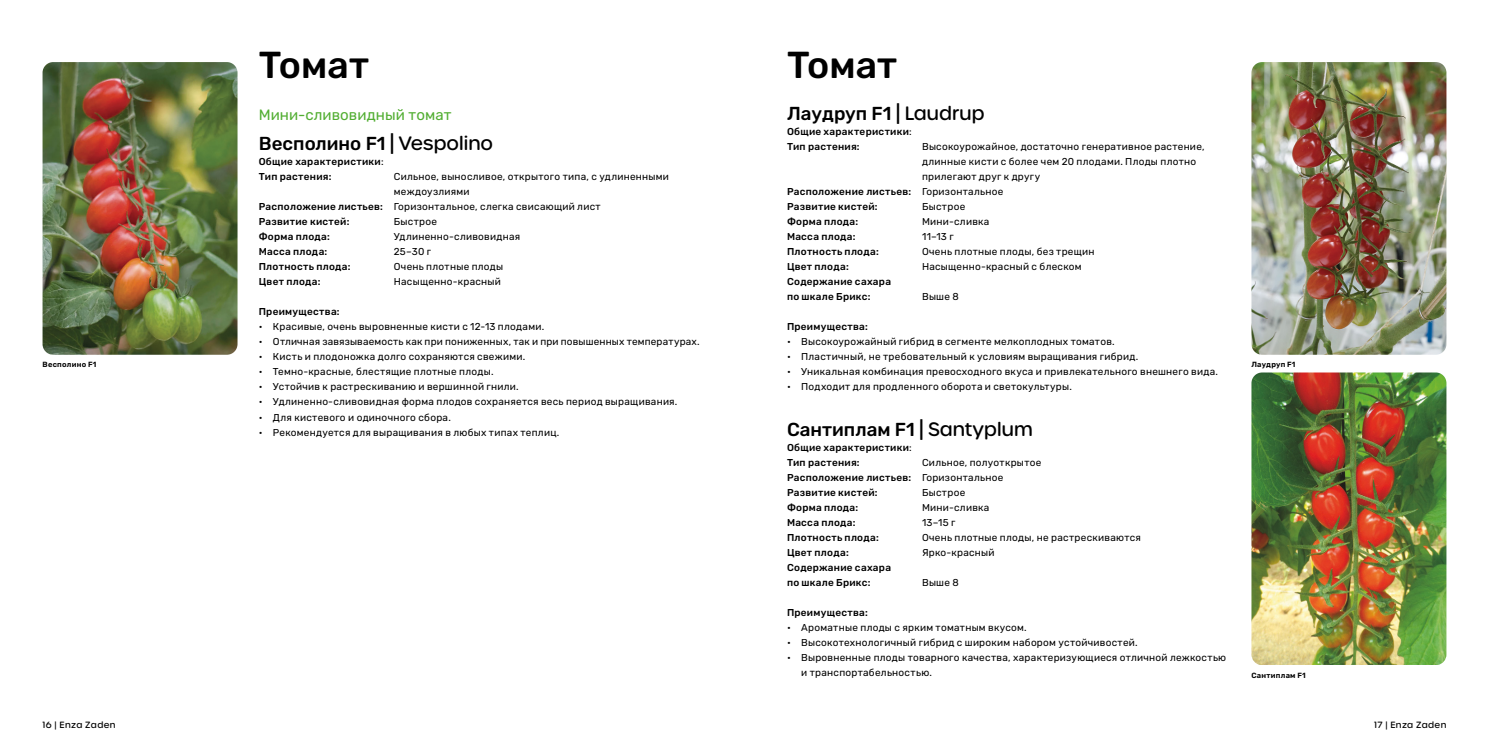
<style>
.page{position:relative;width:1489px;height:745px;background:#fff}
.page>*{position:absolute;margin:0;border:0;box-sizing:border-box;transform-origin:0 0}
.title_-_general_term{font:500 37.5px "Rubik";color:#000}
.normal_text{font:500 18.75px "Rubik";color:#000}
.normal_text-2{font:15px "Rubik";letter-spacing:.005em;color:#52ae32}
.normal_text-3{font:10px/15px "Rubik";letter-spacing:.025em;color:#000}
.normal_text-4{font:500 10px "Rubik";letter-spacing:.025em;color:#000}
.t1{font:500 8.75px "Urbane Rounded";letter-spacing:.04em;color:#000}
.picture_variety_name{font:600 7.5px "Rubik";letter-spacing:.035em;color:#000}
.s1{font-family:"Urbane Rounded"}
.s2{font-weight:400}
.s3{font-weight:500}
</style>
<div class="page">
<img style="left:43px;top:62px;width:194px;height:292px">
<img style="left:1251px;top:62px;width:195px;height:292px">
<img style="left:1251px;top:372px;width:195px;height:292px">
<p class="picture_variety_name" style="left:43px;top:360px;width:55px">Весполино F1</p>
<p class="title_-_general_term" style="left:259px;top:43px;width:112px">Томат</p>
<p class="normal_text-2" style="left:259px;top:106px;width:194px">Мини-сливовидный томат</p>
<p class="normal_text" style="left:259px;top:133px;width:236px">Весполино F1 | <span class="s1">Vespolino</span></p>
<p class="normal_text-4" style="left:259px;top:156px;width:126px">Общие характеристики<span class="s2">:</span></p>
<p class="normal_text-4" style="left:259px;top:171px;width:74px">Тип растения:</p>
<p class="normal_text-3" style="left:394px;top:169px;width:276px">Сильное, выносливое, открытого типа, с удлиненными</p>
<p class="normal_text-3" style="left:394px;top:184px;width:77px">междоузлиями</p>
<p class="normal_text-3" style="left:259px;top:199px;width:343px"><span class="s3">Расположение листьев:</span> Горизонтальное, слегка свисающий лист</p>
<p class="normal_text-4" style="left:259px;top:216px;width:92px">Развитие кистей:</p>
<p class="normal_text-3" style="left:394px;top:214px;width:45px">Быстрое</p>
<p class="normal_text-4" style="left:259px;top:231px;width:73px">Форма плода:</p>
<p class="normal_text-3" style="left:394px;top:229px;width:128px">Удлиненно-сливовидная</p>
<p class="normal_text-4" style="left:259px;top:246px;width:70px">Масса плода:</p>
<p class="normal_text-3" style="left:394px;top:244px;width:39px">25–30 г</p>
<p class="normal_text-4" style="left:259px;top:261px;width:93px">Плотность плода:</p>
<p class="normal_text-3" style="left:394px;top:259px;width:111px">Очень плотные плоды</p>
<p class="normal_text-4" style="left:259px;top:276px;width:63px">Цвет плода:</p>
<p class="normal_text-3" style="left:394px;top:274px;width:109px">Насыщенно-красный</p>
<p class="normal_text-4" style="left:259px;top:306px;width:82px">Преимущества:</p>
<p class="normal_text-3" style="left:259px;top:319px;width:287px">• Красивые, очень выровненные кисти с 12-13 плодами.</p>
<p class="normal_text-3" style="left:259px;top:334px;width:442px">• Отличная завязываемость как при пониженных, так и при повышенных температурах.</p>
<p class="normal_text-3" style="left:259px;top:349px;width:268px">• Кисть и плодоножка долго сохраняются свежими.</p>
<p class="normal_text-3" style="left:259px;top:364px;width:236px">• Темно-красные, блестящие плотные плоды.</p>
<p class="normal_text-3" style="left:259px;top:379px;width:261px">• Устойчив к растрескиванию и вершинной гнили.</p>
<p class="normal_text-3" style="left:259px;top:394px;width:420px">• Удлиненно-сливовидная форма плодов сохраняется весь период выращивания.</p>
<p class="normal_text-3" style="left:259px;top:409px;width:194px">• Для кистевого и одиночного сбора.</p>
<p class="normal_text-3" style="left:259px;top:424px;width:302px">• Рекомендуется для выращивания в любых типах теплиц.</p>
<p class="title_-_general_term" style="left:787px;top:43px;width:112px">Томат</p>
<p class="normal_text" style="left:787px;top:103px;width:199px">Лаудруп F1 | <span class="s1">Laudrup</span></p>
<p class="normal_text-4" style="left:787px;top:126px;width:126px">Общие характеристики<span class="s2">:</span></p>
<p class="normal_text-4" style="left:787px;top:141px;width:74px">Тип растения:</p>
<p class="normal_text-3" style="left:922px;top:139px;width:284px">Высокоурожайное, достаточно генеративное растение,</p>
<p class="normal_text-3" style="left:922px;top:154px;width:276px">длинные кисти с более чем 20 плодами. Плоды плотно</p>
<p class="normal_text-3" style="left:922px;top:169px;width:120px">прилегают друг к другу</p>
<p class="normal_text-4" style="left:787px;top:186px;width:218px">Расположение листьев: <span class="s2">Горизонтальное</span></p>
<p class="normal_text-4" style="left:787px;top:201px;width:92px">Развитие кистей:</p>
<p class="normal_text-3" style="left:922px;top:199px;width:45px">Быстрое</p>
<p class="normal_text-4" style="left:787px;top:216px;width:73px">Форма плода:</p>
<p class="normal_text-3" style="left:922px;top:214px;width:69px">Мини-сливка</p>
<p class="normal_text-4" style="left:787px;top:231px;width:70px">Масса плода:</p>
<p class="normal_text-3" style="left:922px;top:229px;width:33px">11–13 г</p>
<p class="normal_text-4" style="left:787px;top:246px;width:93px">Плотность плода:</p>
<p class="normal_text-3" style="left:922px;top:244px;width:174px">Очень плотные плоды, без трещин</p>
<p class="normal_text-4" style="left:787px;top:261px;width:63px">Цвет плода:</p>
<p class="normal_text-3" style="left:922px;top:259px;width:161px">Насыщенно-красный с блеском</p>
<p class="normal_text-4" style="left:787px;top:276px;width:106px">Содержание сахара</p>
<p class="normal_text-4" style="left:787px;top:291px;width:85px">по шкале Брикс:</p>
<p class="normal_text-3" style="left:922px;top:289px;width:38px">Выше 8</p>
<p class="normal_text-4" style="left:787px;top:321px;width:82px">Преимущества:</p>
<p class="normal_text-3" style="left:787px;top:334px;width:329px">• Высокоурожайный гибрид в сегменте мелкоплодных томатов.</p>
<p class="normal_text-3" style="left:787px;top:349px;width:353px">• Пластичный, не требовательный к условиям выращивания гибрид.</p>
<p class="normal_text-3" style="left:787px;top:364px;width:432px">• Уникальная комбинация превосходного вкуса и привлекательного внешнего вида.</p>
<p class="normal_text-3" style="left:787px;top:379px;width:286px">• Подходит для продленного оборота и светокультуры.</p>
<p class="normal_text" style="left:787px;top:418px;width:247px">Сантиплам F1 | <span class="s1">Santyplum</span></p>
<p class="normal_text-4" style="left:787px;top:441px;width:126px">Общие характеристики<span class="s2">:</span></p>
<p class="normal_text-4" style="left:787px;top:456px;width:74px">Тип растения:</p>
<p class="normal_text-3" style="left:922px;top:454px;width:121px">Сильное, полуоткрытое</p>
<p class="normal_text-4" style="left:787px;top:471px;width:218px">Расположение листьев: <span class="s2">Горизонтальное</span></p>
<p class="normal_text-4" style="left:787px;top:486px;width:92px">Развитие кистей:</p>
<p class="normal_text-3" style="left:922px;top:484px;width:45px">Быстрое</p>
<p class="normal_text-4" style="left:787px;top:501px;width:73px">Форма плода:</p>
<p class="normal_text-3" style="left:922px;top:499px;width:69px">Мини-сливка</p>
<p class="normal_text-4" style="left:787px;top:516px;width:70px">Масса плода:</p>
<p class="normal_text-3" style="left:922px;top:514px;width:35px">13–15 г</p>
<p class="normal_text-4" style="left:787px;top:531px;width:93px">Плотность плода:</p>
<p class="normal_text-3" style="left:922px;top:529px;width:220px">Очень плотные плоды, не растрескиваются</p>
<p class="normal_text-4" style="left:787px;top:546px;width:63px">Цвет плода:</p>
<p class="normal_text-3" style="left:922px;top:544px;width:74px">Ярко-красный</p>
<p class="normal_text-4" style="left:787px;top:561px;width:106px">Содержание сахара</p>
<p class="normal_text-4" style="left:787px;top:576px;width:85px">по шкале Брикс:</p>
<p class="normal_text-3" style="left:922px;top:574px;width:38px">Выше 8</p>
<p class="normal_text-4" style="left:787px;top:606px;width:82px">Преимущества:</p>
<p class="normal_text-3" style="left:787px;top:619px;width:241px">• Ароматные плоды с ярким томатным вкусом.</p>
<p class="normal_text-3" style="left:787px;top:634px;width:352px">• Высокотехнологичный гибрид с широким набором устойчивостей.</p>
<p class="normal_text-3" style="left:801px;top:649px;width:426px;text-indent:-14px">• Выровненные плоды товарного качества, характеризующиеся отличной лежкостью и транспортабельностью.</p>
<p class="picture_variety_name" style="left:1251px;top:360px;width:45px">Лаудруп F1</p>
<p class="picture_variety_name" style="left:1251px;top:670px;width:56px">Сантиплам F1</p>
<p class="t1" style="left:43px;top:718px;width:75px">16 | Enza Zaden</p>
<p class="t1" style="left:1373px;top:718px;width:74px">17 | Enza Zaden</p>
</div>
